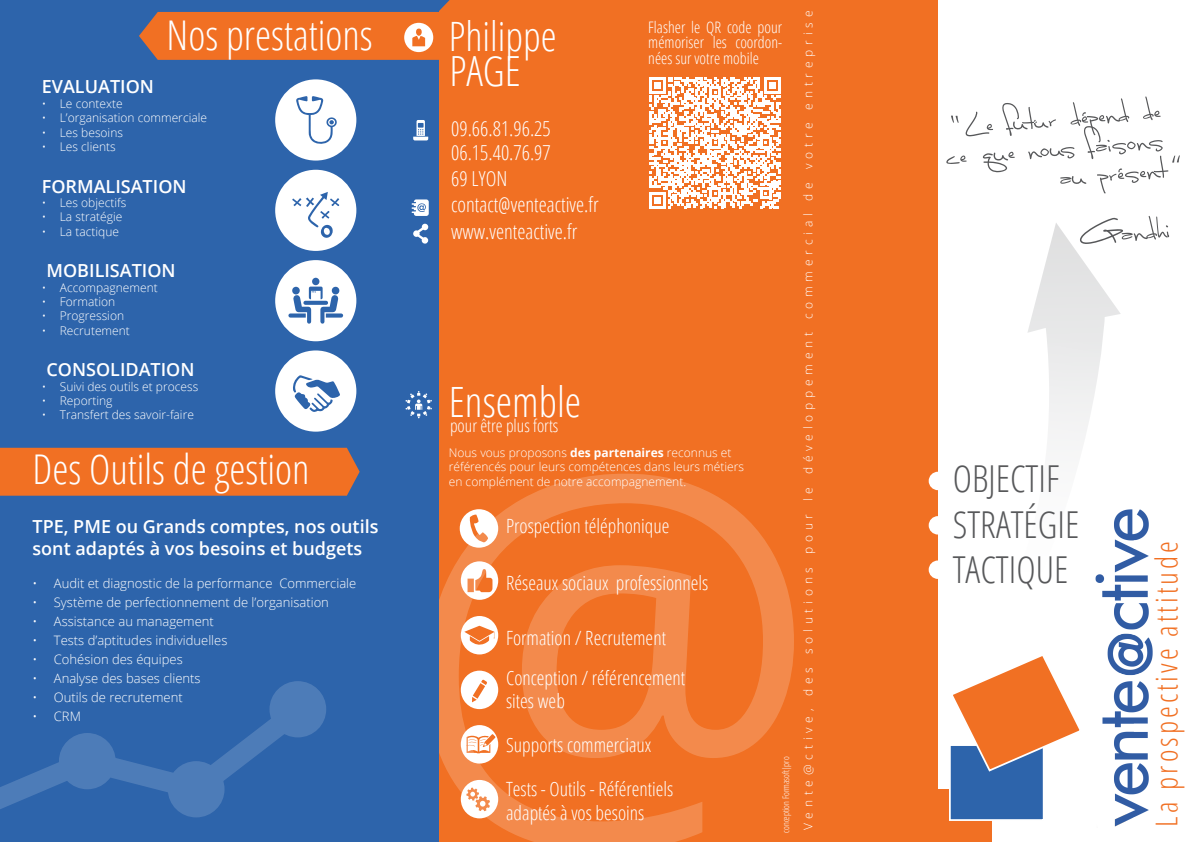
<style>
.page{position:relative;width:1191px;height:842px;background:#fff}
.page>*{position:absolute;margin:0;border:0;box-sizing:border-box;transform-origin:0 0}
.t1{font:300 condensed 41.8px "Open Sans";color:#fff}
.t2{font:300 condensed 41.6px "Open Sans";color:#fff}
.t3{font:300 condensed 41px "Open Sans";color:#fff}
.t4{font:300 condensed 40.5px "Open Sans";color:#fff}
.t5{font:300 condensed 37.1px "Open Sans";color:#57585a}
.t6{font:300 condensed 30.1px "Open Sans";letter-spacing:.1em;color:#f17023}
.t7{font:300 condensed 20.6px "Open Sans";color:#fff}
.t8{font:300 condensed 19.6px "Open Sans";color:#fff}
.t9{font:600 18px/21.6px "Open Sans";color:#fff}
.t10{font:300 condensed 17.5px "Open Sans";color:#fff}
.t11{font:300 condensed 15.9px/15.9px "Open Sans";color:#fff;text-align:justify}
.t12{font:300 13px "Open Sans";color:#fff}
.t13{font:300 12px/14.4px "Open Sans";color:#fff}
.t14{font:300 12px "Open Sans";letter-spacing:.4em;color:#fff}
.t15{font:300 condensed 9px "Open Sans";color:#fff}
.s1{font-weight:700}
</style>
<div class="page">
<div style="left:397px;top:0;width:541px;height:842px;background:#f17023"></div>
<svg style="left:438px;top:474px;width:356px;height:368px"></svg>
<div style="left:0;top:0;width:438px;height:842px;background:#2d64ab"></div>
<div style="left:0;top:448px;width:360px;height:48px;background:#f17023"></div>
<img style="left:1102px;top:509px;width:51px;height:318px">
<svg style="left:1028px;top:223px;width:92px;height:476px"></svg>
<div style="left:925px;top:789px;width:67px;height:53px;background:#f17023"></div>
<svg style="left:949px;top:652px;width:134px;height:169px"></svg>
<svg style="left:1079px;top:216px;width:90px;height:28px"></svg>
<div style="left:928px;top:472px;width:19px;height:18px;background:#fff;border-radius:50%"></div>
<div style="left:928px;top:516px;width:19px;height:18px;background:#fff;border-radius:50%"></div>
<div style="left:928px;top:560px;width:19px;height:19px;background:#fff;border-radius:50%"></div>
<svg style="left:461px;top:671px;width:37px;height:38px"></svg>
<svg style="left:461px;top:780px;width:37px;height:38px"></svg>
<svg style="left:461px;top:616px;width:37px;height:38px"></svg>
<svg style="left:461px;top:561px;width:37px;height:39px"></svg>
<svg style="left:413px;top:120px;width:15px;height:20px"></svg>
<svg style="left:411px;top:199px;width:18px;height:17px"></svg>
<svg style="left:405px;top:391px;width:27px;height:27px"></svg>
<svg style="left:413px;top:223px;width:15px;height:21px"></svg>
<div style="left:275px;top:170px;width:81px;height:81px;background:#fff;border-radius:50%"></div>
<div style="left:275px;top:79px;width:81px;height:82px;background:#fff;border-radius:50%"></div>
<div style="left:275px;top:260px;width:81px;height:81px;background:#fff;border-radius:50%"></div>
<div style="left:275px;top:350px;width:81px;height:82px;background:#fff;border-radius:50%"></div>
<svg style="left:0;top:681px;width:326px;height:137px"></svg>
<svg style="left:293px;top:375px;width:47px;height:37px"></svg>
<svg style="left:292px;top:192px;width:47px;height:46px"></svg>
<div style="left:312px;top:278px;width:7px;height:7px;background:#2d64ab;border-radius:50%"></div>
<svg style="left:288px;top:287px;width:55px;height:37px"></svg>
<svg style="left:139px;top:0;width:310px;height:60px"></svg>
<svg style="left:296px;top:96px;width:41px;height:48px"></svg>
<svg style="left:461px;top:725px;width:37px;height:38px"></svg>
<svg style="left:460px;top:509px;width:38px;height:39px"></svg>
<svg style="left:649px;top:77px;width:131px;height:131px"></svg>
<svg style="left:946px;top:96px;width:233px;height:98px"></svg>
<p class="t3" style="left:167px;top:7px;width:208px">Nos prestations</p>
<p class="t9" style="left:42px;top:76px;width:114px">EVALUATION</p>
<p class="t13" style="left:42px;top:96px;width:82px">• Le contexte</p>
<p class="t13" style="left:42px;top:110px;width:167px">• L’organisation commerciale</p>
<p class="t13" style="left:42px;top:125px;width:83px">• Les besoins</p>
<p class="t13" style="left:42px;top:139px;width:75px">• Les clients</p>
<p class="t9" style="left:42px;top:175px;width:146px">FORMALISATION</p>
<p class="t13" style="left:42px;top:195px;width:86px">• Les objectifs</p>
<p class="t13" style="left:42px;top:209px;width:82px">• La stratégie</p>
<p class="t13" style="left:42px;top:224px;width:79px">• La tactique</p>
<p class="t9" style="left:46px;top:259px;width:131px">MOBILISATION</p>
<p class="t13" style="left:42px;top:280px;width:117px">• Accompagnement</p>
<p class="t13" style="left:42px;top:294px;width:75px">• Formation</p>
<p class="t13" style="left:42px;top:308px;width:84px">• Progression</p>
<p class="t13" style="left:42px;top:323px;width:90px">• Recrutement</p>
<p class="t9" style="left:46px;top:358px;width:150px">CONSOLIDATION</p>
<p class="t13" style="left:42px;top:379px;width:158px">• Suivi des outils et process</p>
<p class="t13" style="left:42px;top:393px;width:72px">• Reporting</p>
<p class="t13" style="left:42px;top:408px;width:154px">• Transfert des savoir-faire</p>
<p class="t3" style="left:33px;top:442px;width:278px">Des Outils de gestion</p>
<p class="t9" style="left:33px;top:515px;width:347px">TPE, PME ou Grands comptes, nos outils sont adaptés à vos besoins et budgets</p>
<p class="t12" style="left:33px;top:574px;width:325px">• Audit et diagnostic de la performance Commerciale</p>
<p class="t12" style="left:33px;top:593px;width:298px">• Système de perfectionnement de l’organisation</p>
<p class="t12" style="left:33px;top:612px;width:183px">• Assistance au management</p>
<p class="t12" style="left:33px;top:631px;width:196px">• Tests d’aptitudes individuelles</p>
<p class="t12" style="left:33px;top:650px;width:152px">• Cohésion des équipes</p>
<p class="t12" style="left:33px;top:669px;width:170px">• Analyse des bases clients</p>
<p class="t12" style="left:33px;top:688px;width:152px">• Outils de recrutement</p>
<p class="t12" style="left:33px;top:707px;width:50px">• CRM</p>
<p class="t4" style="left:449px;top:9px;width:109px">Philippe</p>
<p class="t2" style="left:449px;top:43px;width:73px">PAGE</p>
<p class="t7" style="left:451px;top:114px;width:101px">09.66.81.96.25</p>
<p class="t7" style="left:451px;top:138px;width:101px">06.15.40.76.97</p>
<p class="t7" style="left:451px;top:164px;width:58px">69 LYON</p>
<p class="t7" style="left:451px;top:190px;width:149px">contact@venteactive.fr</p>
<p class="t7" style="left:451px;top:218px;width:128px">www.venteactive.fr</p>
<p class="t11" style="left:648px;top:18px;width:135px">Flasher le QR code pour mémoriser les coordon&shy;nées sur votre mobile</p>
<p class="t1" style="left:449px;top:374px;width:134px">Ensemble</p>
<p class="t10" style="left:450px;top:414px;width:110px">pour être plus forts</p>
<p class="t13" style="left:449px;top:445px;width:297px">Nous vous proposons <span class="s1">des partenaires</span> reconnus et référencés pour leurs compétences dans leurs métiers</p>
<p class="t13" style="left:449px;top:474px;width:239px">en complément de notre accompagnement.</p>
<p class="t8" style="left:506px;top:512px;width:165px">Prospection téléphonique</p>
<p class="t8" style="left:506px;top:569px;width:204px">Réseaux sociaux professionnels</p>
<p class="t8" style="left:506px;top:624px;width:161px">Formation / Recrutement</p>
<p class="t8" style="left:506px;top:664px;width:180px">Conception / référencement</p>
<p class="t8" style="left:506px;top:688px;width:60px">sites web</p>
<p class="t8" style="left:506px;top:731px;width:147px">Supports commerciaux</p>
<p class="t8" style="left:506px;top:776px;width:169px">Tests - Outils - Référentiels</p>
<p class="t8" style="left:506px;top:799px;width:140px">adaptés à vos besoins</p>
<p class="t15" style="left:779px;top:833px;width:78px;rotate:-90deg">conception Formasoft|pro</p>
<p class="t14" style="left:800px;top:830px;width:821px;rotate:-90deg">Vente@ctive, des solutions pour le développement commercial de votre entreprise</p>
<p class="t5" style="left:952px;top:454px;width:108px">OBJECTIF</p>
<p class="t5" style="left:952px;top:499px;width:128px">STRATÉGIE</p>
<p class="t5" style="left:952px;top:544px;width:117px">TACTIQUE</p>
<p class="t6" style="left:1146px;top:826px;width:287px;rotate:-90deg">La prospective attitude</p>
</div>
